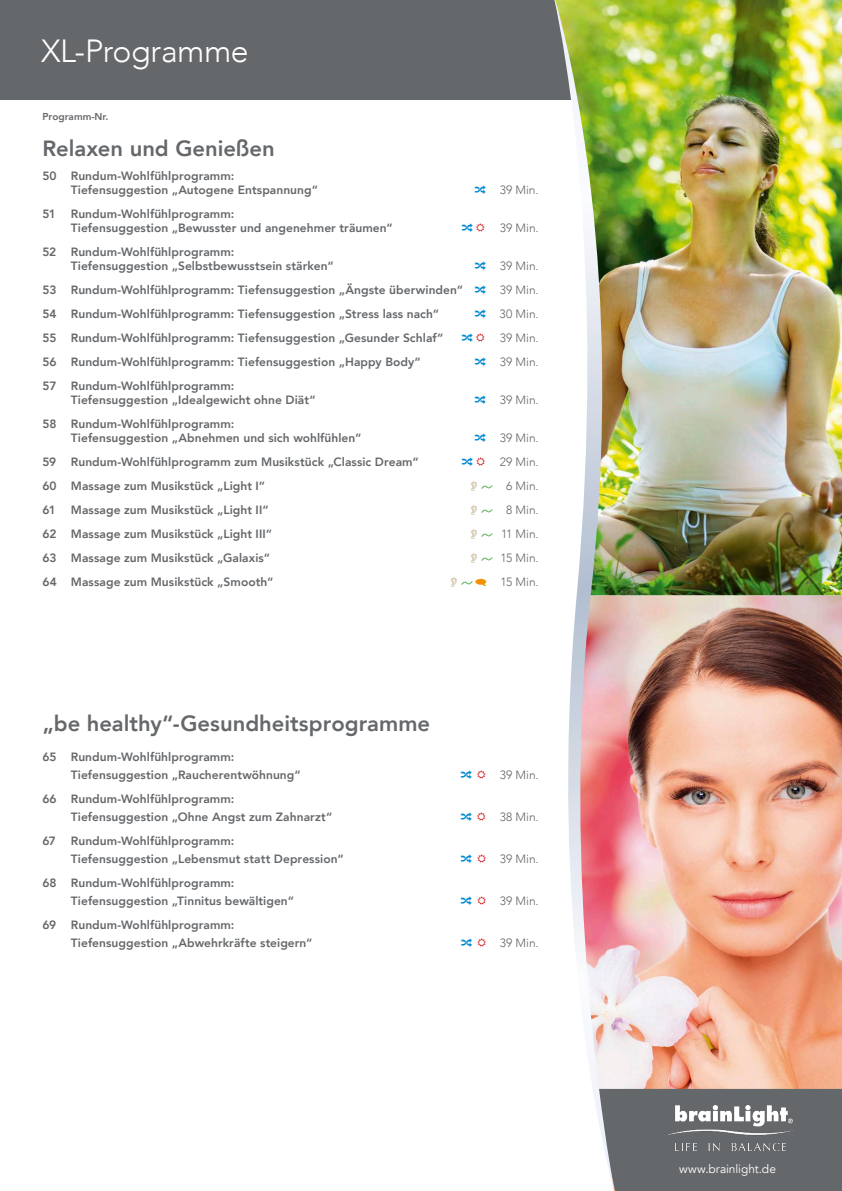
<style>
.page{position:relative;width:842px;height:1191px;background:#fff}
.page>*{position:absolute;margin:0;border:0;box-sizing:border-box;transform-origin:0 0}
.t1{font:300 32px "Avenir";letter-spacing:-.015em;color:#fff}
.t2{font:800 22px "Avenir";color:#65686b}
.t3{font:800 12px/14px "Avenir";letter-spacing:.005em;color:#65686b}
.t4{font:300 12px "Avenir";letter-spacing:-.005em;color:#65686b}
.t5{font:12px "Avenir";color:#fff}
.t6{font:800 10px "Avenir";color:#65686b}
</style>
<div class="page">
<div style="left:0;top:0;width:842px;height:99px;background:#65686b"></div>
<img style="left:626px;top:0;width:216px;height:595px">
<img style="left:626px;top:595px;width:216px;height:494px">
<div style="left:626px;top:1089px;width:216px;height:102px;background:#65686b"></div>
<img style="left:547px;top:0;width:79px;height:1191px">
<img style="left:666px;top:1105px;width:129px;height:45px">
<h1 class="t1" style="left:41px;top:32px;width:209px">XL-Programme</h1>
<p class="t6" style="left:43px;top:109px;width:67px">Programm-Nr.</p>
<h2 class="t2" style="left:43px;top:131px;width:234px">Relaxen und Genießen</h2>
<p class="t3" style="left:71px;top:169px;width:249px;text-indent:-28px">50 Rundum-Wohlfühlprogramm:<br>Tiefensuggestion „Autogene Entspannung“</p>
<p class="t3" style="left:71px;top:207px;width:323px;text-indent:-28px">51 Rundum-Wohlfühlprogramm:<br>Tiefensuggestion „Bewusster und angenehmer träumen“</p>
<p class="t3" style="left:71px;top:245px;width:264px;text-indent:-28px">52 Rundum-Wohlfühlprogramm:<br>Tiefensuggestion „Selbstbewusstsein stärken“</p>
<p class="t4" style="left:500px;top:183px;width:40px">39 Min.</p>
<p class="t4" style="left:500px;top:221px;width:40px">39 Min.</p>
<p class="t4" style="left:500px;top:259px;width:40px">39 Min.</p>
<p class="t3" style="left:43px;top:283px;width:422px">53 Rundum-Wohlfühlprogramm: Tiefensuggestion „Ängste überwinden“</p>
<p class="t4" style="left:500px;top:283px;width:40px">39 Min.</p>
<p class="t3" style="left:43px;top:307px;width:398px">54 Rundum-Wohlfühlprogramm: Tiefensuggestion „Stress lass nach“</p>
<p class="t4" style="left:500px;top:307px;width:41px">30 Min.</p>
<p class="t3" style="left:43px;top:331px;width:402px">55 Rundum-Wohlfühlprogramm: Tiefensuggestion „Gesunder Schlaf“</p>
<p class="t4" style="left:500px;top:331px;width:40px">39 Min.</p>
<p class="t3" style="left:43px;top:355px;width:380px">56 Rundum-Wohlfühlprogramm: Tiefensuggestion „Happy Body“</p>
<p class="t4" style="left:500px;top:355px;width:40px">39 Min.</p>
<p class="t3" style="left:71px;top:379px;width:246px;text-indent:-28px">57 Rundum-Wohlfühlprogramm:<br>Tiefensuggestion „Idealgewicht ohne Diät“</p>
<p class="t4" style="left:500px;top:393px;width:40px">39 Min.</p>
<p class="t3" style="left:71px;top:417px;width:292px;text-indent:-28px">58 Rundum-Wohlfühlprogramm:<br>Tiefensuggestion „Abnehmen und sich wohlfühlen“</p>
<p class="t4" style="left:500px;top:431px;width:40px">39 Min.</p>
<p class="t3" style="left:43px;top:455px;width:378px">59 Rundum-Wohlfühlprogramm zum Musikstück „Classic Dream“</p>
<p class="t4" style="left:500px;top:455px;width:40px">29 Min.</p>
<p class="t3" style="left:43px;top:479px;width:224px">60 Massage zum Musikstück „Light I“</p>
<p class="t4" style="left:506px;top:479px;width:34px">6 Min.</p>
<p class="t3" style="left:43px;top:503px;width:15px">61</p>
<p class="t3" style="left:71px;top:503px;width:199px">Massage zum Musikstück „Light II“</p>
<p class="t4" style="left:506px;top:503px;width:34px">8 Min.</p>
<p class="t3" style="left:43px;top:527px;width:231px">62 Massage zum Musikstück „Light III“</p>
<p class="t4" style="left:501px;top:527px;width:39px">11 Min.</p>
<p class="t3" style="left:43px;top:551px;width:229px">63 Massage zum Musikstück „Galaxis“</p>
<p class="t4" style="left:501px;top:551px;width:40px">15 Min.</p>
<p class="t3" style="left:43px;top:575px;width:232px">64 Massage zum Musikstück „Smooth“</p>
<p class="t4" style="left:501px;top:575px;width:40px">15 Min.</p>
<h2 class="t2" style="left:43px;top:706px;width:389px">„be healthy“-Gesundheitsprogramme</h2>
<p class="t3" style="left:71px;top:748px;width:231px;line-height:18px;text-indent:-28px">65 Rundum-Wohlfühlprogramm:<br>Tiefensuggestion „Raucherentwöhnung“</p>
<p class="t3" style="left:71px;top:790px;width:263px;line-height:18px;text-indent:-28px">66 Rundum-Wohlfühlprogramm:<br>Tiefensuggestion „Ohne Angst zum Zahnarzt“</p>
<p class="t3" style="left:71px;top:832px;width:274px;line-height:18px;text-indent:-28px">67 Rundum-Wohlfühlprogramm:<br>Tiefensuggestion „Lebensmut statt Depression“</p>
<p class="t3" style="left:71px;top:874px;width:224px;line-height:18px;text-indent:-28px">68 Rundum-Wohlfühlprogramm:<br>Tiefensuggestion „Tinnitus bewältigen“</p>
<p class="t3" style="left:71px;top:916px;width:243px;line-height:18px;text-indent:-28px">69 Rundum-Wohlfühlprogramm:<br>Tiefensuggestion „Abwehrkräfte steigern“</p>
<p class="t4" style="left:500px;top:767px;width:40px">39 Min.</p>
<p class="t4" style="left:500px;top:809px;width:40px">38 Min.</p>
<p class="t4" style="left:500px;top:851px;width:40px">39 Min.</p>
<p class="t4" style="left:500px;top:893px;width:40px">39 Min.</p>
<p class="t4" style="left:500px;top:935px;width:40px">39 Min.</p>
<p class="t5" style="left:679px;top:1161px;width:98px">www.brainlight.de</p>
</div>
